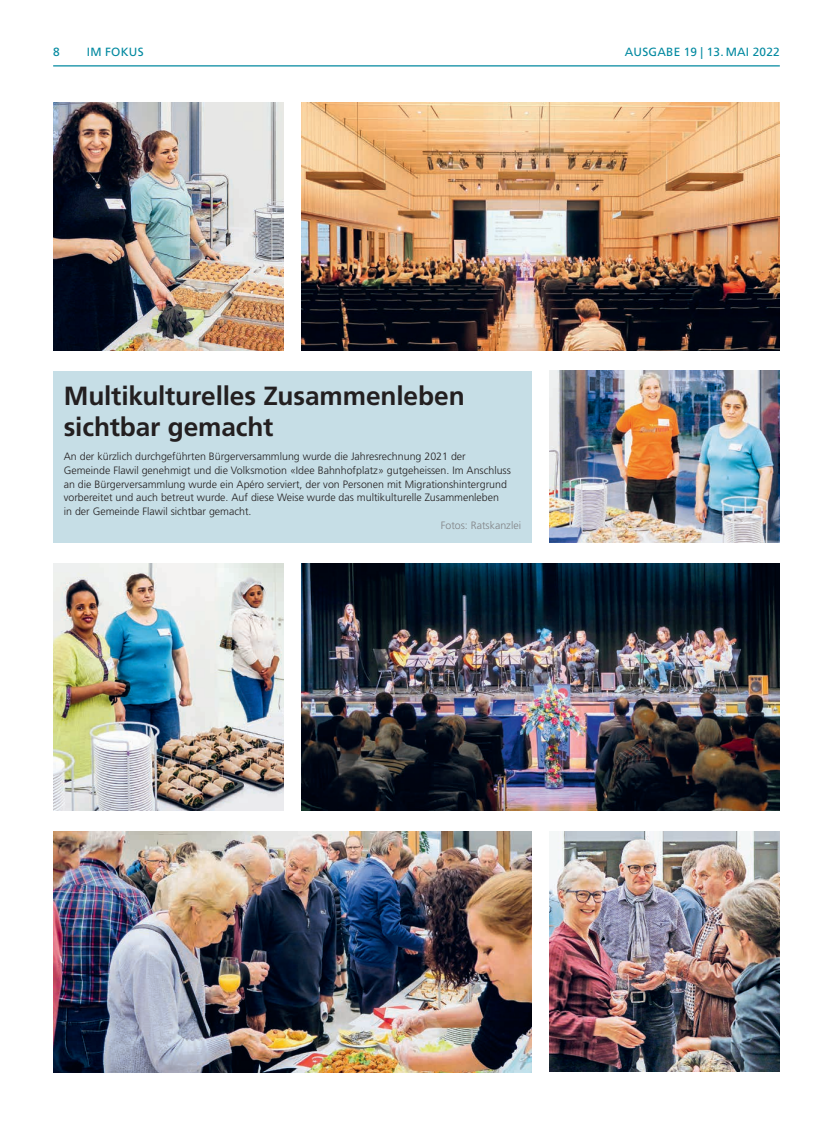
<style>
.page{position:relative;width:833px;height:1134px;background:#fff}
.page>*{position:absolute;margin:0;border:0;box-sizing:border-box;transform-origin:0 0}
.t1{font:700 26.25px/31.2px "Frutiger LT Std";letter-spacing:-.005em;color:#231f20}
.t2{font:11.88px "Frutiger LT Std";letter-spacing:.02em;color:#0289a0}
.t3{font:300 10.62px/13.8px "Frutiger LT Std";color:#231f20}
.t4{font:300 10.62px "Frutiger LT Std";color:#808285}
</style>
<div class="page">
<hr style="left:53px;top:65px;width:727px;height:1px;background:#0289a0">
<div style="left:53px;top:371px;width:478px;height:172px;background:#c6dee6"></div>
<img style="left:301px;top:103px;width:479px;height:247px">
<img style="left:301px;top:563px;width:479px;height:248px">
<img style="left:549px;top:371px;width:231px;height:172px">
<img style="left:53px;top:103px;width:230px;height:247px">
<img style="left:53px;top:563px;width:230px;height:248px">
<img style="left:53px;top:831px;width:478px;height:241px">
<img style="left:549px;top:831px;width:231px;height:240px">
<p class="t2" style="left:53px;top:45px;width:8px">8</p>
<p class="t2" style="left:87px;top:45px;width:58px">IM FOKUS</p>
<p class="t2" style="left:625px;top:45px;width:18px">AUSGABE</p>
<p class="t2" style="left:683px;top:45px;width:98px">19 | 13. MAI 2022</p>
<h1 class="t1" style="left:64px;top:381px;width:402px">Multikulturelles Zusammenleben sichtbar gemacht</h1>
<p class="t3" style="left:64px;top:450px;width:448px">An der kürzlich durchgeführten Bürgerversammlung wurde die Jahresrechnung 2021 der Gemeinde Flawil genehmigt und die Volksmotion «Idee Bahnhofplatz» gutgeheissen. Im Anschluss an die Bürgerversammlung wurde ein Apéro serviert, der von Personen mit Migrationshintergrund vorbereitet und auch betreut wurde. Auf diese Weise wurde das multikulturelle Zusammenleben<br>in der Gemeinde Flawil sichtbar gemacht.</p>
<p class="t4" style="left:441px;top:519px;width:82px">Fotos: Ratskanzlei</p>
</div>
